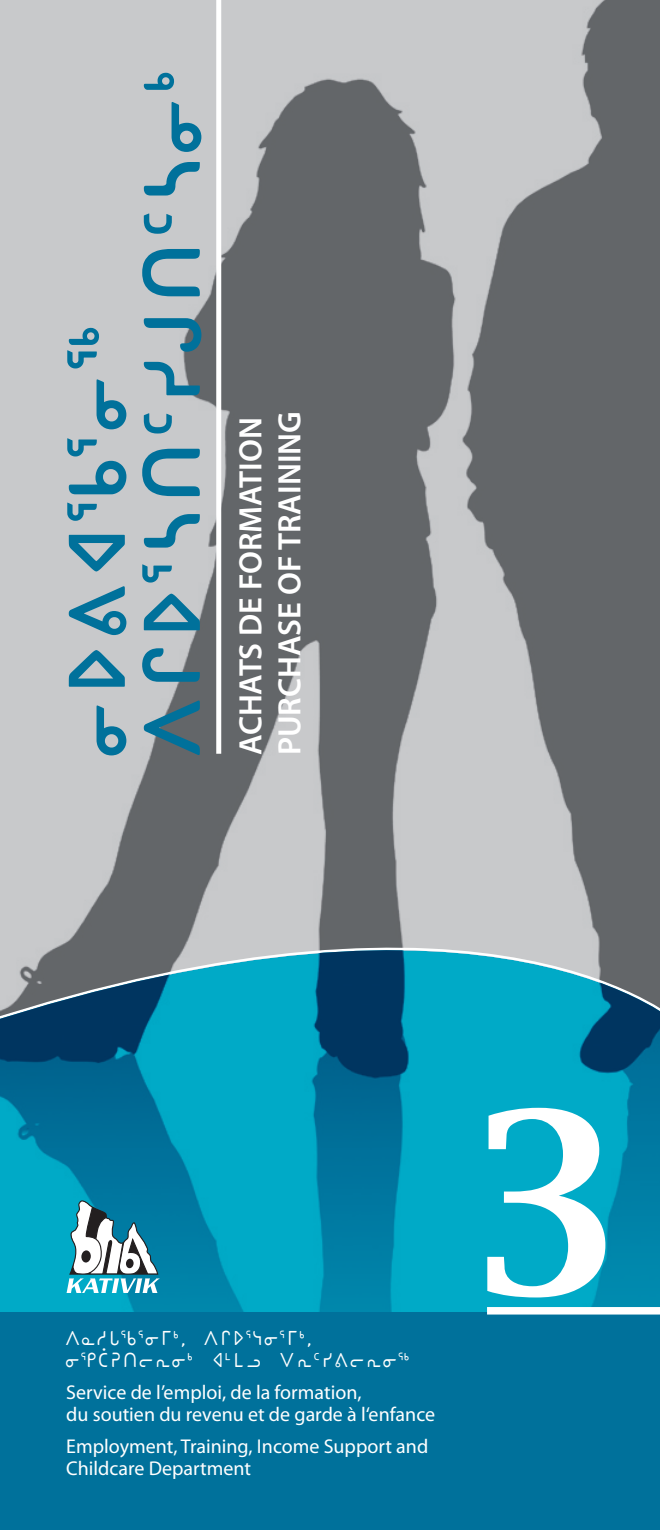
<style>
.page{position:relative;width:660px;height:1530px;background:#fff}
.page>*{position:absolute;margin:0;border:0;box-sizing:border-box;transform-origin:0 0}
.t1{font:600 250px "Lucida Bright";color:#fff}
.t2{font:700 80px/75px "Ai Pai Nuna SP";letter-spacing:-.02em;color:#00719b}
.t3{font:600 32.5px "Myriad Pro";color:#fff}
.t4{font:20px/22.5px "Myriad Pro";color:#fff}
._00-C1-Title-i{font:20px/22.5px "Ai Pai Nunavik";color:#fff}
</style>
<div class="page">
<div style="left:0;top:1311px;width:660px;height:219px;background:#00719b"></div>
<img style="left:0;top:0;width:660px;height:1311px">
<div style="left:216px;top:0;width:5px;height:754px;background:#fff"></div>
<div style="left:487px;top:1307px;width:173px;height:8px;background:#fff"></div>
<svg style="left:66px;top:1200px;width:94px;height:92px"></svg>
<p class="t2" style="left:60px;top:755px;width:696px;rotate:-90deg">is[xc3i6<br>WQs3nt5yAt5ni4</p>
<p class="t3" style="left:232px;top:755px;width:340px;rotate:-90deg">ACHATS DE FORMATION</p>
<p class="t3" style="left:271px;top:755px;width:346px;rotate:-90deg">PURCHASE OF TRAINING</p>
<p class="_00-C1-Title-i" style="left:66px;top:1327px;width:347px">WNHZC3IU4, WQS3ÃI3U4,<br>IEÌDTOEI4 X7ML ÑE5Y[OEI6</p>
<p class="t4" style="left:66px;top:1380px;width:370px">Service de l’emploi, de la formation,<br>du soutien du revenu et de garde à l‘enfance</p>
<p class="t4" style="left:66px;top:1434px;width:364px">Employment, Training, Income Support and<br>Childcare Department</p>
<p class="t1" style="left:467px;top:1061px;width:158px">3</p>
</div>
